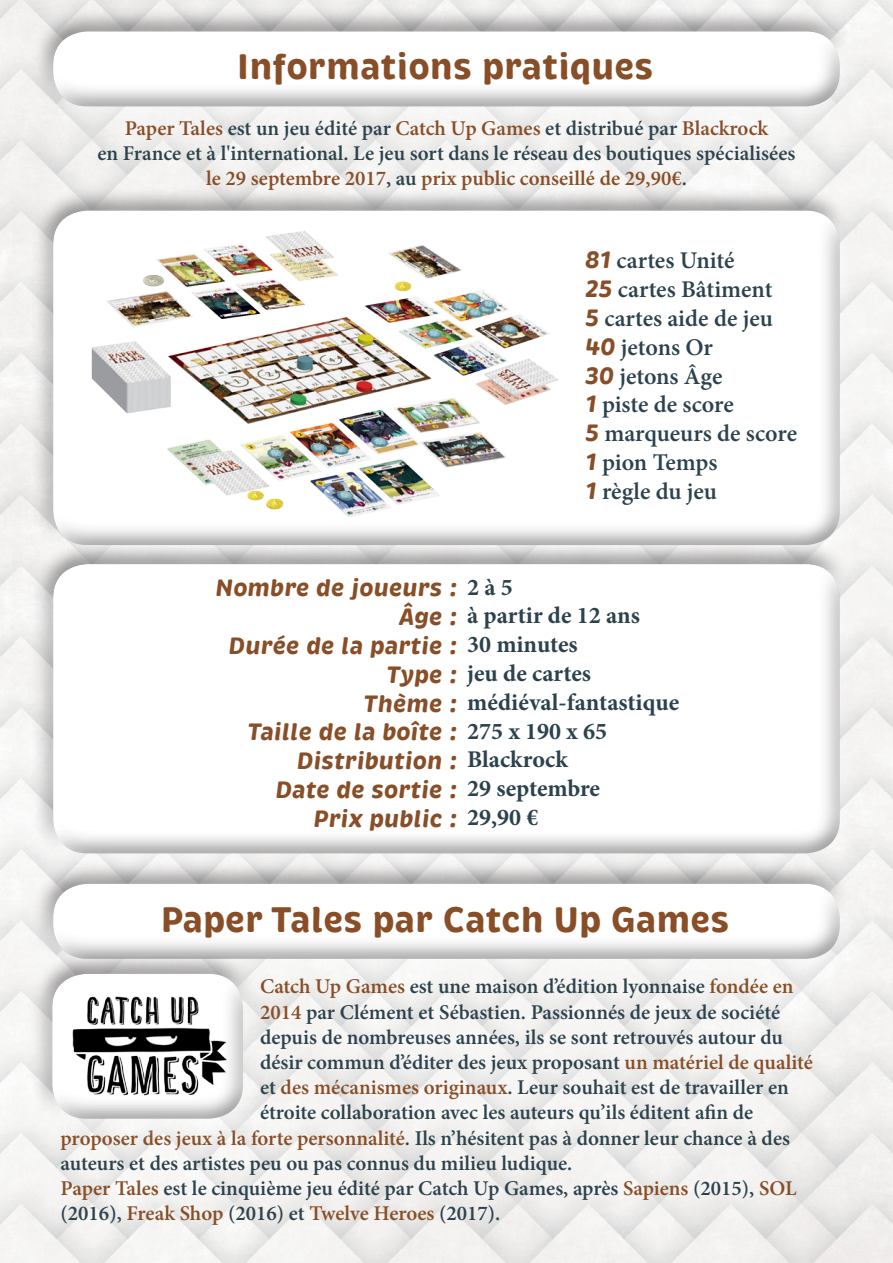
<style>
.page{position:relative;width:893px;height:1263px;background:#fff}
.page>*{position:absolute;margin:0;border:0;box-sizing:border-box;transform-origin:0 0}
.t1{font:italic 700 36px "Brevia W02";color:#884e27}
.t2{font:italic 700 24px "Brevia W02";color:#884e27}
.t3{font:600 24px/28.8px "Minion Pro";color:#2c424d}
.t4{font:700 24px/28.8px "Minion Pro";color:#2c424d}
.t5{font:600 21px/25.2px "Minion Pro";color:#2c424d;text-align:center}
.s1{color:#884e27}
.s2{font-family:"Brevia W02";font-weight:700;font-style:italic;color:#884e27}
.s3{font-family:"Brevia W02";font-style:italic;color:#884e27}
.s4{font-family:"Minion Pro";font-style:normal;color:#2c424d}
</style>
<div class="page">
<img style="left:0;top:0;width:893px;height:1263px">
<div style="left:32px;top:187px;width:817px;height:352px;background:#fff;opacity:.75"></div>
<div style="left:39px;top:208px;width:823px;height:358px;background:#231f20;opacity:.75"></div>
<img style="left:92px;top:229px;width:472px;height:287px">
<div style="left:32px;top:541px;width:816px;height:305px;background:#fff;opacity:.75"></div>
<div style="left:40px;top:562px;width:822px;height:313px;background:#231f20;opacity:.75"></div>
<div style="left:32px;top:860px;width:816px;height:92px;background:#fff;opacity:.75"></div>
<div style="left:39px;top:881px;width:823px;height:99px;background:#231f20;opacity:.75"></div>
<div style="left:31px;top:951px;width:221px;height:161px;background:#fff;opacity:.75"></div>
<div style="left:38px;top:971px;width:227px;height:169px;background:#231f20;opacity:.75"></div>
<img style="left:61px;top:995px;width:171px;height:102px">
<div style="left:32px;top:8px;width:816px;height:92px;background:#fff;opacity:.75"></div>
<div style="left:39px;top:29px;width:823px;height:99px;background:#231f20;opacity:.75"></div>
<h1 class="t1" style="left:238px;top:45px;width:424px">Informations pratiques</h1>
<p class="t5" style="left:97px;top:116px;width:699px"><span class="s1">Paper Tales</span> est un jeu édité par <span class="s1">Catch Up Games</span> et distribué par <span class="s1">Blackrock<br></span>en France et à l'international. Le jeu sort dans le réseau des boutiques spécialisées <span class="s1">le 29 septembre 2017</span>, au <span class="s1">prix public conseillé de 29,90€</span>.</p>
<p class="t3" style="left:585px;top:246px;width:213px"><span class="s2">81</span> cartes Unité<br><span class="s2">25</span> cartes Bâtiment<br><span class="s2">5</span> cartes aide de jeu<br><span class="s2">40</span> jetons Or<br><span class="s2">30</span> jetons Âge<br><span class="s2">1</span> piste de score<br><span class="s2">5</span> marqueurs de score<br><span class="s2">1</span> pion Temps<br><span class="s2">1</span> règle du jeu</p>
<p class="t4" style="left:467px;top:572px;width:47px">2 à 5</p>
<p class="t2" style="left:215px;top:573px;width:243px">Nombre de joueurs :</p>
<p class="t4" style="left:399px;top:601px;width:242px"><span class="s3">Âge :</span> à partir de 12 ans</p>
<p class="t2" style="left:229px;top:631px;width:351px">Durée de la partie : <span class="s4">30 minutes</span></p>
<p class="t4" style="left:364px;top:659px;width:317px;text-indent:23px"><span class="s3">Type :</span> jeu de cartes<br><span class="s3">Thème :</span> médiéval-fantastique</p>
<p class="t2" style="left:248px;top:717px;width:210px">Taille de la boîte :</p>
<p class="t2" style="left:297px;top:746px;width:272px">Distribution : <span class="s4">Blackrock</span></p>
<p class="t2" style="left:276px;top:775px;width:326px">Date de sortie : <span class="s4">29 septembre</span></p>
<p class="t2" style="left:313px;top:804px;width:227px">Prix public : <span class="s4">29,90 €</span></p>
<p class="t4" style="left:467px;top:716px;width:141px">275 x 190 x 65</p>
<h1 class="t1" style="left:162px;top:897px;width:576px">Paper Tales par Catch Up Games</h1>
<p class="t5" style="left:260px;top:974px;width:535px"><span class="s1">Catch Up Games</span> est une maison d’édition lyonnaise <span class="s1">fondée en</span></p>
<p class="t5" style="left:260px;top:999px;width:522px"><span class="s1">2014</span> par Clément et Sébastien. Passionnés de jeux de société</p>
<p class="t5" style="left:260px;top:1024px;width:525px">depuis de nombreuses années, ils se sont retrouvés autour du</p>
<p class="t5" style="left:260px;top:1049px;width:554px">désir commun d’éditer des jeux proposant <span class="s1">un matériel de qualité</span></p>
<p class="t5" style="left:260px;top:1075px;width:530px">et <span class="s1">des mécanismes originaux</span>. Leur souhait est de travailler en</p>
<p class="t5" style="left:260px;top:1100px;width:495px">étroite collaboration avec les auteurs qu’ils éditent afin de</p>
<p class="t5" style="left:61px;top:1125px;width:731px"><span class="s1">proposer des jeux à la forte personnalité</span>. Ils n’hésitent pas à donner leur chance à des</p>
<p class="t5" style="left:61px;top:1150px;width:513px">auteurs et des artistes peu ou pas connus du milieu ludique.</p>
<p class="t5" style="left:61px;top:1175px;width:737px"><span class="s1">Paper Tales</span> est le cinquième jeu édité par Catch Up Games, après <span class="s1">Sapiens</span> (2015), <span class="s1">SOL</span></p>
<p class="t5" style="left:61px;top:1201px;width:441px">(2016), <span class="s1">Freak Shop</span> (2016) et <span class="s1">Twelve Heroes</span> (2017).</p>
</div>
